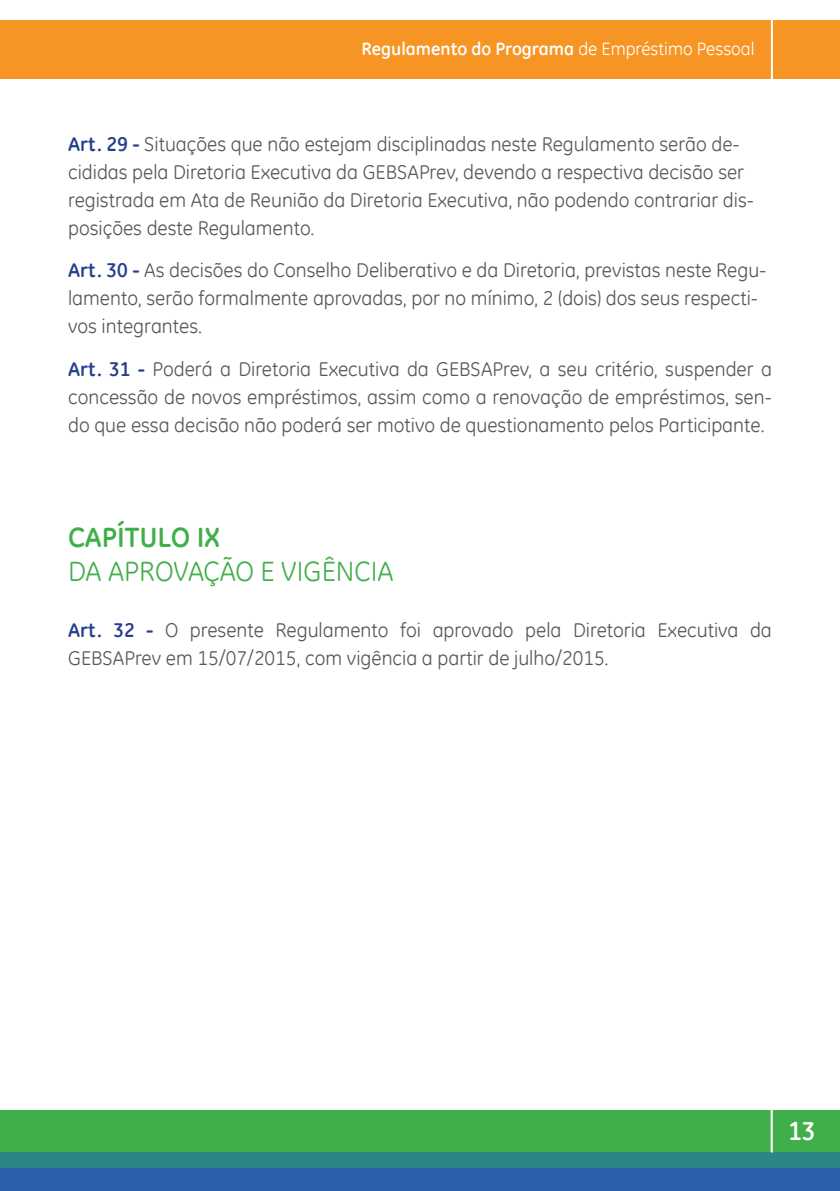
<style>
.page{position:relative;width:840px;height:1191px;background:#fff}
.page>*{position:absolute;margin:0;border:0;box-sizing:border-box;transform-origin:0 0}
.TIT{font:28px/33.6px "GE Inspira";color:#40ae49}
.t1{font:700 26px "GE Inspira";color:#fff}
.txt_corrido{font:20px/28px "GE Inspira";color:#57585a}
.t2{font:700 18px "GE Inspira";color:#fff}
.s1{font-weight:400}
.s2{font-weight:700;color:#253f8e}
.s3{font-weight:700}
</style>
<div class="page">
<div style="left:0;top:20px;width:839px;height:58px;background:#f79524"></div>
<div style="left:0;top:1109px;width:839px;height:43px;background:#40ae49"></div>
<div style="left:0;top:1152px;width:839px;height:17px;background:#2c8686"></div>
<div style="left:0;top:1167px;width:839px;height:24px;background:#2e5fac"></div>
<hr style="left:770px;top:1109px;width:2px;height:43px;background:#fff">
<hr style="left:770px;top:10px;width:2px;height:81px;background:#fff">
<p class="t2" style="left:361px;top:37px;width:394px">Regulamento do Programa <span class="s1">de Empréstimo Pessoal</span></p>
<p class="txt_corrido" style="left:68px;top:130px;width:687px"><span class="s2">Art. 29 -</span> Situações que não estejam disciplinadas neste Regulamento serão de&shy;cididas pela Diretoria Executiva da GEBSAPrev, devendo a respectiva decisão ser registrada em Ata de Reunião da Diretoria Executiva, não podendo contrariar dis&shy;posições deste Regulamento.</p>
<p class="txt_corrido" style="left:68px;top:256px;width:699px"><span class="s2">Art. 30 -</span> As decisões do Conselho Deliberativo e da Diretoria, previstas neste Regu&shy;lamento, serão formalmente aprovadas, por no mínimo, 2 (dois) dos seus respecti&shy;vos integrantes.</p>
<p class="txt_corrido" style="left:68px;top:354px;width:705px;text-align:justify"><span class="s2">Art. 31 -</span> Poderá a Diretoria Executiva da GEBSAPrev, a seu critério, suspender a concessão de novos empréstimos, assim como a renovação de empréstimos, sen&shy;do que essa decisão não poderá ser motivo de questionamento pelos Participante.</p>
<p class="TIT" style="left:68px;top:520px;width:327px"><span class="s3">CAPÍTULO IX<br></span>DA APROVAÇÃO E VIGÊNCIA</p>
<p class="txt_corrido" style="left:68px;top:616px;width:704px"><span class="s2">Art. 32 -</span> O presente Regulamento foi aprovado pela Diretoria Executiva da<br>GEBSAPrev em 15/07/2015, com vigência a partir de julho/2015.</p>
<h2 class="t1" style="left:787px;top:1114px;width:29px">13</h2>
</div>
